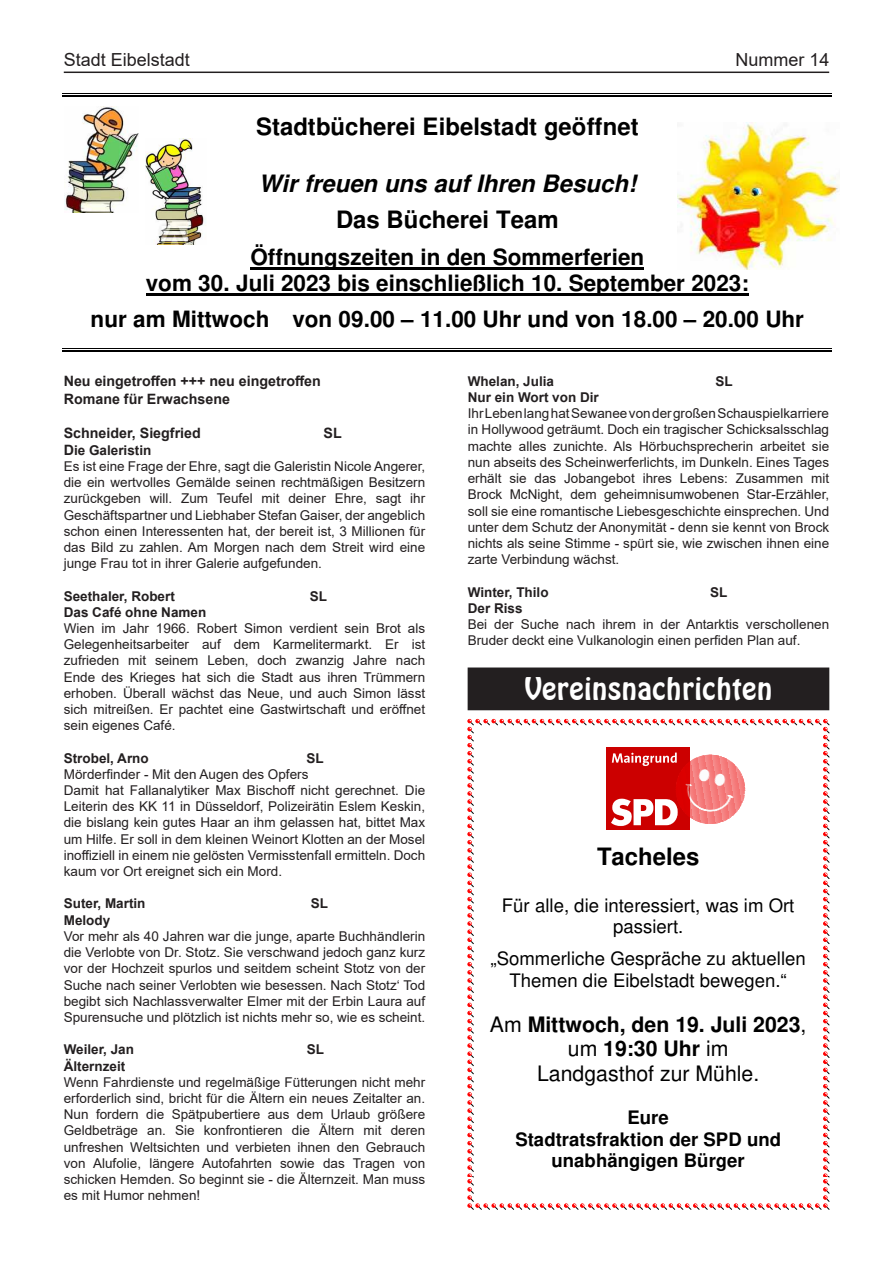
<style>
.page{position:relative;width:893px;height:1263px;background:#fff}
.page>*{position:absolute;margin:0;border:0;box-sizing:border-box;transform-origin:0 0}
.t1{font:30px "Hobo BT";color:#fff}
.t2{font:700 24px "Helvetica";color:#000}
.t3{font:italic 700 24px "Helvetica";color:#000}
.t4{font:700 23.85px "Helvetica";color:#000}
.t5{font:700 22.5px/26px "Helvetica";color:#000;text-align:center}
.t6{font:700 21.3px/24.5px "Helvetica";color:#000;text-align:center}
.t7{font:18.6px/21.3px "Helvetica";color:#000;text-align:center}
.t8{font:700 18.6px/21.5px "Helvetica";color:#000;text-align:center}
.t9{font:18px "Arial";color:#231f20}
.t10{font:700 14.25px/17.1px "Arial";color:#231f20}
.t11{font:13.5px/16.2px "Arial";color:#231f20;text-align:justify}
.t12{font:700 13.5px "Arial";color:#231f20}
.s1{font-weight:700;font-size:14.25px}
.s2{font-weight:700}
.s3{font-weight:400}
</style>
<div class="page">
<hr style="left:64px;top:72px;width:765px;height:1px;background:#231f20">
<hr style="left:63px;top:94px;width:769px;height:1px;background:#000">
<hr style="left:63px;top:95px;width:769px;height:1px;background:#000">
<hr style="left:63px;top:96px;width:769px;height:1px;background:#000">
<hr style="left:250px;top:267px;width:394px;height:2px;background:#000">
<hr style="left:146px;top:293px;width:603px;height:2px;background:#000">
<hr style="left:63px;top:351px;width:769px;height:1px;background:#000">
<hr style="left:63px;top:350px;width:769px;height:1px;background:#000">
<hr style="left:63px;top:348px;width:769px;height:1px;background:#000">
<img style="left:145px;top:139px;width:61px;height:106px">
<img style="left:65px;top:106px;width:74px;height:107px">
<img style="left:678px;top:123px;width:162px;height:146px">
<div style="left:468px;top:668px;width:361px;height:42px;background:#231f20"></div>
<svg style="left:468px;top:719px;width:361px;height:490px"></svg>
<h3 class="t9" style="left:64px;top:48px;width:128px">Stadt Eibelstadt</h3>
<h3 class="t9" style="left:735px;top:48px;width:96px">Nummer 14</h3>
<h2 class="t2" style="left:256px;top:113px;width:384px">Stadtbücherei Eibelstadt geöffnet</h2>
<h2 class="t3" style="left:259px;top:169px;width:379px">Wir freuen uns auf Ihren Besuch!</h2>
<h2 class="t2" style="left:336px;top:206px;width:224px">Das Bücherei Team</h2>
<h3 class="t5" style="left:146px;top:244px;width:604px">Öffnungszeiten in den Sommerferien<br>vom 30. Juli 2023 bis einschließlich 10. September 2023:</h3>
<h3 class="t5" style="left:91px;top:306px;width:715px">nur am Mittwoch von 09.00 – 11.00 Uhr und von 18.00 – 20.00 Uhr</h3>
<p class="t10" style="left:64px;top:373px;width:259px">Neu eingetroffen +++ neu eingetroffen<br>Romane für Erwachsene</p>
<p class="t10" style="left:64px;top:424px;width:139px">Schneider, Siegfried</p>
<p class="t10" style="left:324px;top:424px;width:20px">SL</p>
<p class="t11" style="left:64px;top:442px;width:363px;text-align:left"><span class="s1">D</span><span class="s2">ie Galeristin<br></span>Es ist eine Frage der Ehre, sagt die Galeristin Nicole Angerer, die ein wertvolles Gemälde seinen rechtmäßigen Besitzern zurückgeben will. Zum Teufel mit deiner Ehre, sagt ihr Geschäftspartner und Liebhaber Stefan Gaiser, der angeblich schon einen Interessenten hat, der bereit ist, 3 Millionen für das Bild zu zahlen. Am Morgen nach dem Streit wird eine junge Frau tot in ihrer Galerie aufgefunden.</p>
<p class="t12" style="left:64px;top:586px;width:113px">Seethaler, Robert</p>
<p class="t12" style="left:310px;top:586px;width:19px">SL</p>
<p class="t12" style="left:64px;top:603px;width:144px">Das Café ohne Namen</p>
<p class="t11" style="left:64px;top:620px;width:363px">Wien im Jahr 1966. Robert Simon verdient sein Brot als Gelegenheitsarbeiter auf dem Karmelitermarkt. Er ist zufrieden mit seinem Leben, doch zwanzig Jahre nach Ende des Krieges hat sich die Stadt aus ihren Trümmern erhoben. Überall wächst das Neue, und auch Simon lässt sich mitreißen. Er pachtet eine Gastwirtschaft und eröffnet sein eigenes Café.</p>
<p class="t12" style="left:64px;top:748px;width:87px">Strobel, Arno</p>
<p class="t12" style="left:306px;top:748px;width:19px">SL</p>
<p class="t11" style="left:64px;top:766px;width:363px;text-align:left">Mörderfinder - Mit den Augen des Opfers<br>Damit hat Fallanalytiker Max Bischoff nicht gerechnet. Die Leiterin des KK 11 in Düsseldorf, Polizeirätin Eslem Keskin, die bislang kein gutes Haar an ihm gelassen hat, bittet Max um Hilfe. Er soll in dem kleinen Weinort Klotten an der Mosel inoffiziell in einem nie gelösten Vermisstenfall ermitteln. Doch kaum vor Ort ereignet sich ein Mord.</p>
<p class="t12" style="left:64px;top:894px;width:83px">Suter, Martin</p>
<p class="t12" style="left:311px;top:894px;width:19px">SL</p>
<p class="t12" style="left:64px;top:910px;width:48px">Melody</p>
<p class="t11" style="left:64px;top:928px;width:363px">Vor mehr als 40 Jahren war die junge, aparte Buchhändlerin die Verlobte von Dr. Stotz. Sie verschwand jedoch ganz kurz vor der Hochzeit spurlos und seitdem scheint Stotz von der Suche nach seiner Verlobten wie besessen. Nach Stotz‘ Tod begibt sich Nachlassverwalter Elmer mit der Erbin Laura auf Spurensuche und plötzlich ist nichts mehr so, wie es scheint.</p>
<p class="t12" style="left:64px;top:1040px;width:72px">Weiler, Jan</p>
<p class="t12" style="left:307px;top:1040px;width:19px">SL</p>
<p class="t12" style="left:64px;top:1056px;width:63px">Älternzeit</p>
<p class="t11" style="left:64px;top:1074px;width:363px">Wenn Fahrdienste und regelmäßige Fütterungen nicht mehr erforderlich sind, bricht für die Ältern ein neues Zeitalter an.<br>Nun fordern die Spätpubertiere aus dem Urlaub größere Geldbeträge an. Sie konfrontieren die Ältern mit deren unfreshen Weltsichten und verbieten ihnen den Gebrauch von Alufolie, längere Autofahrten sowie das Tragen von schicken Hemden. So beginnt sie - die Älternzeit. Man muss es mit Humor nehmen!</p>
<p class="t12" style="left:468px;top:372px;width:88px">Whelan, Julia</p>
<p class="t12" style="left:715px;top:372px;width:19px">SL</p>
<p class="t12" style="left:468px;top:388px;width:133px">Nur ein Wort von Dir</p>
<p class="t11" style="left:468px;top:405px;width:363px">Ihr Leben lang hat Sewanee von der großen Schauspielkarriere in Hollywood geträumt. Doch ein tragischer Schicksalsschlag machte alles zunichte. Als Hörbuchsprecherin arbeitet sie nun abseits des Scheinwerferlichts, im Dunkeln. Eines Tages erhält sie das Jobangebot ihres Lebens: Zusammen mit Brock McNight, dem geheimnisumwobenen Star-Erzähler, soll sie eine romantische Liebesgeschichte einsprechen. Und unter dem Schutz der Anonymität - denn sie kennt von Brock nichts als seine Stimme - spürt sie, wie zwischen ihnen eine zarte Verbindung wächst.</p>
<p class="t12" style="left:468px;top:582px;width:82px">Winter, Thilo</p>
<p class="t12" style="left:710px;top:582px;width:19px">SL</p>
<p class="t12" style="left:468px;top:598px;width:56px">Der Riss</p>
<p class="t11" style="left:468px;top:616px;width:363px">Bei der Suche nach ihrem in der Antarktis verschollenen<br>Bruder deckt eine Vulkanologin einen perfiden Plan auf.</p>
<h1 class="t1" style="left:524px;top:671px;width:250px">Vereinsnachrichten</h1>
<h3 class="t4" style="left:597px;top:847px;width:104px">Tacheles</h3>
<h3 class="t7" style="left:502px;top:896px;width:294px">Für alle, die interessiert, was im Ort passiert.</h3>
<h3 class="t7" style="left:490px;top:949px;width:317px">„Sommerliche Gespräche zu aktuellen<br>Themen die Eibelstadt bewegen.“</h3>
<h3 class="t6" style="left:490px;top:1014px;width:318px"><span class="s3">Am</span> Mittwoch, den 19. Juli 2023<span class="s3">, um</span> 19:30 Uhr <span class="s3">im<br>Landgasthof zur Mühle.</span></h3>
<h3 class="t8" style="left:515px;top:1108px;width:267px">Eure<br>Stadtratsfraktion der SPD und unabhängigen Bürger</h3>
<h3 class="t6" style="left:490px;top:979px;width:318px"><span class="s3">Am</span> Mittwoch, den 19. Juli 2023<span class="s3">, um</span> 19:30 Uhr <span class="s3">im<br>Landgasthof zur Mühle.</span></h3>
<h3 class="t8" style="left:628px;top:1073px;width:43px">Eure</h3>
</div>
